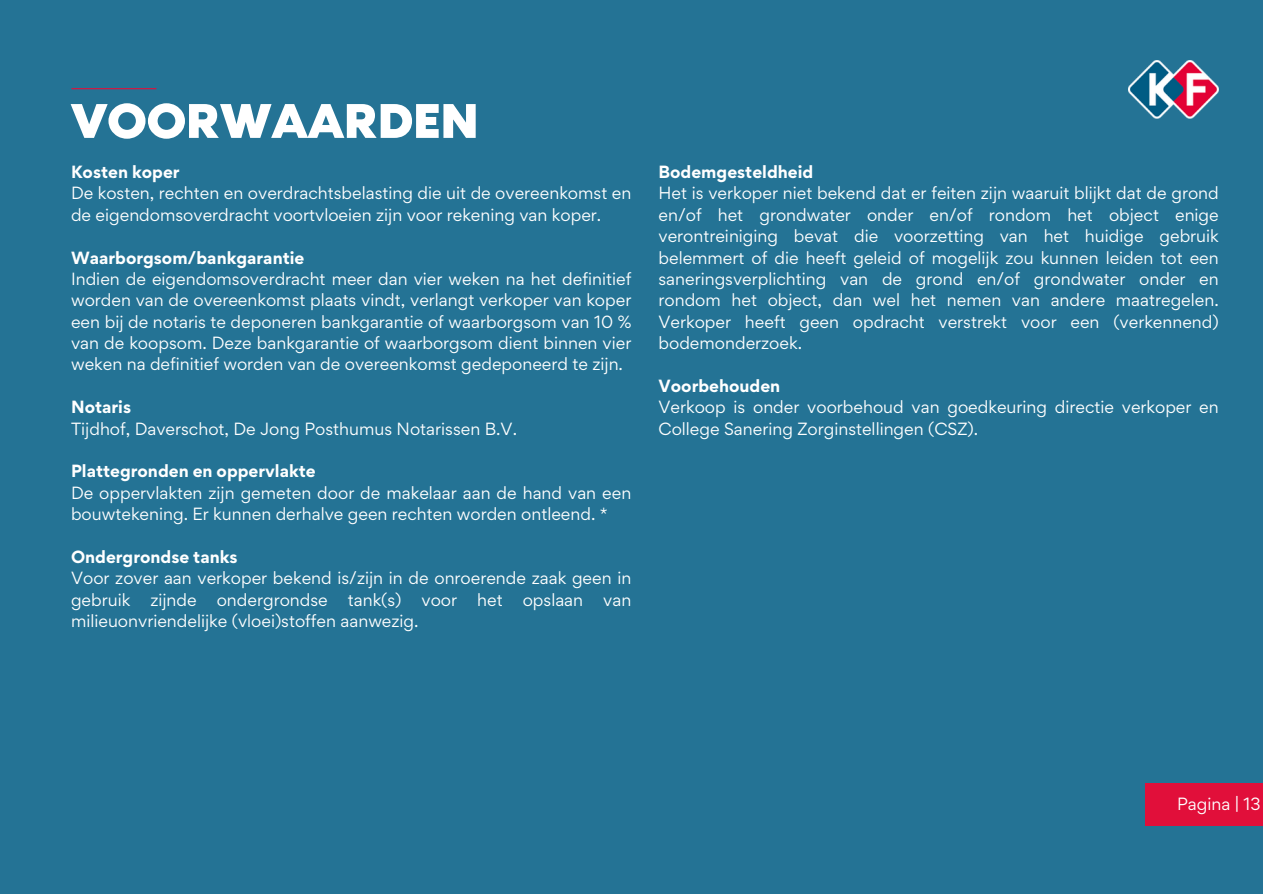
<style>
.page{position:relative;width:1263px;height:894px;background:#fff}
.page>*{position:absolute;margin:0;border:0;box-sizing:border-box;transform-origin:0 0}
.t1{font:61.35px "RTL Media Pro Medium";color:#fff}
.t2{font:15.75px/21.3px "Gordita";color:#fff}
.t3{font:700 15.75px "Gordita";color:#fff}
</style>
<div class="page">
<div style="left:0;top:0;width:1263px;height:893px;background:#247395"></div>
<img style="left:1128px;top:60px;width:90px;height:59px">
<hr style="left:72px;top:88px;width:84px;height:1px;background:#e10f3a">
<div style="left:1146px;top:782px;width:117px;height:43px;background:#e10f3a"></div>
<p class="t1" style="left:71px;top:94px;width:409px">VOORWAARDEN</p>
<p class="t3" style="left:71px;top:161px;width:110px">Kosten koper</p>
<p class="t2" style="left:71px;top:182px;width:562px">De kosten, rechten en overdrachtsbelasting die uit de overeenkomst en de eigendomsoverdracht voortvloeien zijn voor rekening van koper.</p>
<p class="t3" style="left:71px;top:247px;width:235px">Waarborgsom/bankgarantie</p>
<p class="t2" style="left:71px;top:268px;width:562px;text-align:justify">Indien de eigendomsoverdracht meer dan vier weken na het definitief worden van de overeenkomst plaats vindt, verlangt verkoper van koper een bij de notaris te deponeren bankgarantie of waarborgsom van 10 % van de koopsom. Deze bankgarantie of waarborgsom dient binnen vier weken na definitief worden van de overeenkomst gedeponeerd te zijn.</p>
<p class="t3" style="left:71px;top:396px;width:62px">Notaris</p>
<p class="t2" style="left:71px;top:417px;width:448px">Tijdhof, Daverschot, De Jong Posthumus Notarissen B.V.</p>
<p class="t3" style="left:71px;top:460px;width:246px">Plattegronden en oppervlakte</p>
<p class="t2" style="left:71px;top:482px;width:562px">De oppervlakten zijn gemeten door de makelaar aan de hand van een bouwtekening. Er kunnen derhalve geen rechten worden ontleend. *</p>
<p class="t3" style="left:71px;top:546px;width:168px">Ondergrondse tanks</p>
<p class="t2" style="left:71px;top:567px;width:562px">Voor zover aan verkoper bekend is/zijn in de onroerende zaak geen in gebruik</p>
<p class="t2" style="left:150px;top:588px;width:48px">zijnde</p>
<p class="t2" style="left:217px;top:588px;width:113px">ondergrondse</p>
<p class="t2" style="left:348px;top:588px;width:55px">tank(s)</p>
<p class="t2" style="left:422px;top:588px;width:37px">voor</p>
<p class="t2" style="left:477px;top:588px;width:27px">het</p>
<p class="t2" style="left:523px;top:588px;width:62px">opslaan</p>
<p class="t2" style="left:603px;top:588px;width:30px">van</p>
<p class="t2" style="left:71px;top:610px;width:349px">milieuonvriendelijke (vloei)stoffen aanwezig.</p>
<p class="t3" style="left:658px;top:161px;width:156px">Bodemgesteldheid</p>
<p class="t2" style="left:658px;top:182px;width:562px;text-align:justify">Het is verkoper niet bekend dat er feiten zijn waaruit blijkt dat de grond en/of het grondwater onder en/of rondom het object enige verontreiniging bevat die voorzetting van het huidige gebruik belemmert of die heeft geleid of mogelijk zou kunnen leiden tot een saneringsverplichting van de grond en/of grondwater onder en rondom het object, dan wel het nemen van andere maatregelen.<br>Verkoper heeft geen opdracht verstrekt voor een (verkennend) bodemonderzoek.</p>
<p class="t3" style="left:658px;top:375px;width:123px">Voorbehouden</p>
<p class="t2" style="left:658px;top:396px;width:562px">Verkoop is onder voorbehoud van goedkeuring directie verkoper en<br>College Sanering Zorginstellingen (CSZ).</p>
<p class="t2" style="left:1177px;top:792px;width:85px">Pagina | 13</p>
</div>
